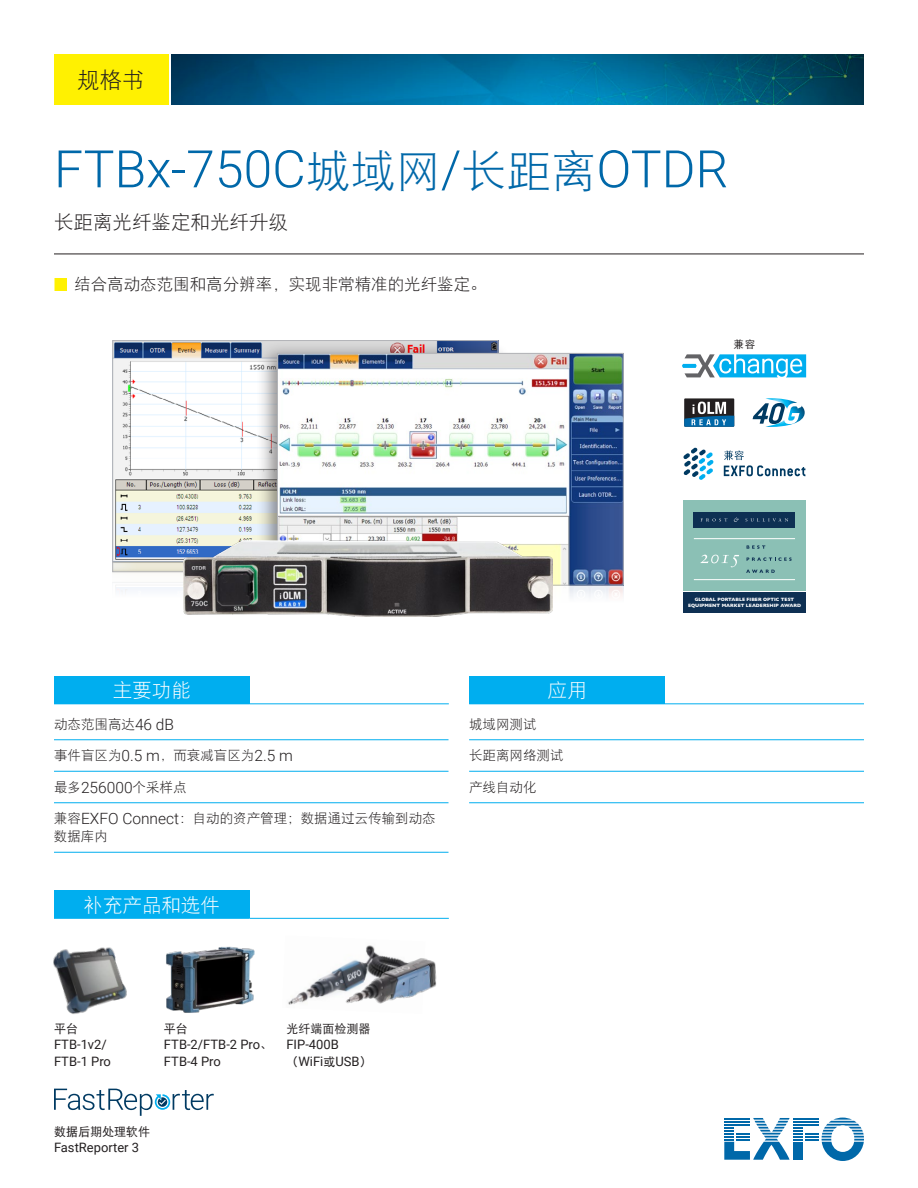
<style>
.page{position:relative;width:918px;height:1188px;background:#fff}
.page>*{position:absolute;margin:0;border:0;box-sizing:border-box;transform-origin:0 0}
.t1{font:300 51.75px "Roboto";color:#0068a9}
.t2{font:22.5px "DF Hei W3";color:#231f20}
.t3{font:19.5px "DF Hei W3";color:#fff}
.t4{font:19.5px "DF Hei W3";color:#231f20}
.t5{font:16.5px "DF Hei W3";color:#231f20}
.t6{font:13.5px/18px "DF Hei W3";color:#231f20}
.t7{font:12.9px/16.5px "Roboto";color:#231f20}
.t8{font:12px "DF Hei W5";color:#231f20}
.t9{font:10.5px "DF Hei W5";color:#231f20}
.t10{font:700 4.8px/5.7px "Gill Sans";color:#fff;text-align:center}
.s1{font-family:"DF Hei W3";font-weight:400;font-size:45px}
.s2{font-family:"Roboto";font-weight:300;font-size:15.6px}
.s3{font-family:"DF Hei W5";font-size:12px}
</style>
<div class="page">
<img style="left:172px;top:54px;width:692px;height:51px">
<div style="left:54px;top:54px;width:114px;height:51px;background:#fff101"></div>
<svg style="left:724px;top:1118px;width:140px;height:43px"></svg>
<hr style="left:724px;top:1124px;width:26px;height:2px;background:#0068a9">
<svg style="left:54px;top:1089px;width:160px;height:27px"></svg>
<img style="left:288px;top:945px;width:87px;height:60px">
<img style="left:343px;top:952px;width:94px;height:53px">
<img style="left:53px;top:947px;width:74px;height:67px">
<img style="left:166px;top:946px;width:88px;height:67px">
<hr style="left:54px;top:740px;width:395px;height:1px;background:#00aeef">
<hr style="left:54px;top:771px;width:395px;height:1px;background:#00aeef">
<hr style="left:54px;top:803px;width:395px;height:1px;background:#00aeef">
<hr style="left:54px;top:852px;width:395px;height:1px;background:#00aeef">
<hr style="left:469px;top:740px;width:395px;height:1px;background:#00aeef">
<hr style="left:469px;top:771px;width:395px;height:1px;background:#00aeef">
<hr style="left:469px;top:803px;width:395px;height:1px;background:#00aeef">
<hr style="left:54px;top:254px;width:810px;height:1px;background:#231f20">
<div style="left:54px;top:278px;width:13px;height:13px;background:#fff101"></div>
<svg style="left:54px;top:278px;width:1px;height:13px"></svg>
<div style="left:469px;top:676px;width:196px;height:28px;background:#00aeef"></div>
<hr style="left:469px;top:704px;width:196px;height:1px;background:#00aeef">
<hr style="left:665px;top:704px;width:199px;height:1px;background:#00aeef">
<div style="left:54px;top:676px;width:196px;height:28px;background:#00aeef"></div>
<hr style="left:54px;top:704px;width:196px;height:1px;background:#00aeef">
<hr style="left:250px;top:704px;width:199px;height:1px;background:#00aeef">
<div style="left:54px;top:890px;width:196px;height:28px;background:#00aeef"></div>
<hr style="left:54px;top:918px;width:196px;height:1px;background:#00aeef">
<hr style="left:250px;top:918px;width:199px;height:1px;background:#00aeef">
<svg style="left:683px;top:448px;width:31px;height:32px"></svg>
<svg style="left:724px;top:450px;width:81px;height:26px"></svg>
<svg style="left:753px;top:398px;width:52px;height:29px"></svg>
<div style="left:684px;top:398px;width:50px;height:29px;background:#231f20"></div>
<svg style="left:684px;top:402px;width:50px;height:25px"></svg>
<div style="left:683px;top:501px;width:123px;height:90px;background:#8bc0b5"></div>
<div style="left:683px;top:592px;width:123px;height:21px;background:#0e3053"></div>
<div style="left:694px;top:512px;width:101px;height:15px;background:#0e3053"></div>
<svg style="left:701px;top:518px;width:26px;height:4px"></svg>
<svg style="left:745px;top:518px;width:43px;height:4px"></svg>
<svg style="left:734px;top:517px;width:5px;height:5px"></svg>
<hr style="left:694px;top:538px;width:101px;height:1px;background:#fff">
<hr style="left:694px;top:579px;width:101px;height:1px;background:#fff">
<svg style="left:747px;top:545px;width:18px;height:4px"></svg>
<svg style="left:747px;top:557px;width:45px;height:4px"></svg>
<svg style="left:746px;top:570px;width:29px;height:3px"></svg>
<svg style="left:700px;top:555px;width:39px;height:12px"></svg>
<img style="left:113px;top:342px;width:143px;height:250px">
<div style="left:256px;top:340px;width:255px;height:263px;background:#231f20;opacity:.5"></div>
<img style="left:279px;top:355px;width:344px;height:242px">
<div style="left:277px;top:353px;width:347px;height:233px;border:1px solid #b2b3b7"></div>
<img style="left:183px;top:540px;width:370px;height:77px">
<svg style="left:682px;top:354px;width:124px;height:23px"></svg>
<h2 class="t2" style="left:77px;top:68px;width:69px">规格书</h2>
<h1 class="t1" style="left:54px;top:133px;width:676px">FTBx-750C<span class="s1">城域网</span>/<span class="s1">长距离</span>OTDR</h1>
<h3 class="t4" style="left:54px;top:212px;width:235px">长距离光纤鉴定和光纤升级</h3>
<p class="t5" style="left:74px;top:276px;width:414px">结合高动态范围和高分辨率，实现非常精准的光纤鉴定。</p>
<h3 class="t3" style="left:113px;top:680px;width:79px">主要功能</h3>
<h3 class="t3" style="left:548px;top:680px;width:40px">应用</h3>
<p class="t6" style="left:54px;top:715px;width:122px">动态范围高达<span class="s2">46 dB</span></p>
<p class="t6" style="left:54px;top:746px;width:240px">事件盲区为<span class="s2">0.5 m</span>，而衰减盲区为<span class="s2">2.5 m</span></p>
<p class="t6" style="left:54px;top:778px;width:134px">最多<span class="s2">256000</span>个采样点</p>
<p class="t6" style="left:54px;top:809px;width:383px">兼容<span class="s2">EXFO Connect</span>：自动的资产管理；数据通过云传输到动态数据库内</p>
<h3 class="t3" style="left:84px;top:895px;width:138px">补充产品和选件</h3>
<p class="t6" style="left:469px;top:715px;width:69px">城域网测试</p>
<p class="t6" style="left:469px;top:746px;width:96px">长距离网络测试</p>
<p class="t6" style="left:469px;top:778px;width:69px">产线自动化</p>
<p class="t8" style="left:54px;top:1022px;width:25px">平台</p>
<p class="t7" style="left:54px;top:1036px;width:58px">FTB-1v2/<br>FTB-1 Pro</p>
<p class="t8" style="left:164px;top:1022px;width:25px">平台</p>
<p class="t7" style="left:164px;top:1036px;width:110px">FTB-2/FTB-2 Pro<span class="s3">、<br></span>FTB-4 Pro</p>
<p class="t8" style="left:286px;top:1022px;width:85px">光纤端面检测器</p>
<p class="t7" style="left:286px;top:1036px;width:87px">FIP-400B<span class="s3">（</span>WiFi<span class="s3">或</span>USB<span class="s3">）</span></p>
<p class="t8" style="left:54px;top:1125px;width:97px">数据后期处理软件</p>
<p class="t7" style="left:54px;top:1139px;width:87px">FastReporter 3</p>
<p class="t9" style="left:734px;top:339px;width:23px">兼容</p>
<p class="t10" style="left:688px;top:596px;width:114px">GLOBAL PORTABLE FIBER OPTIC TEST<br>EQUIPMENT MARKET LEADERSHIP AWARD</p>
</div>
